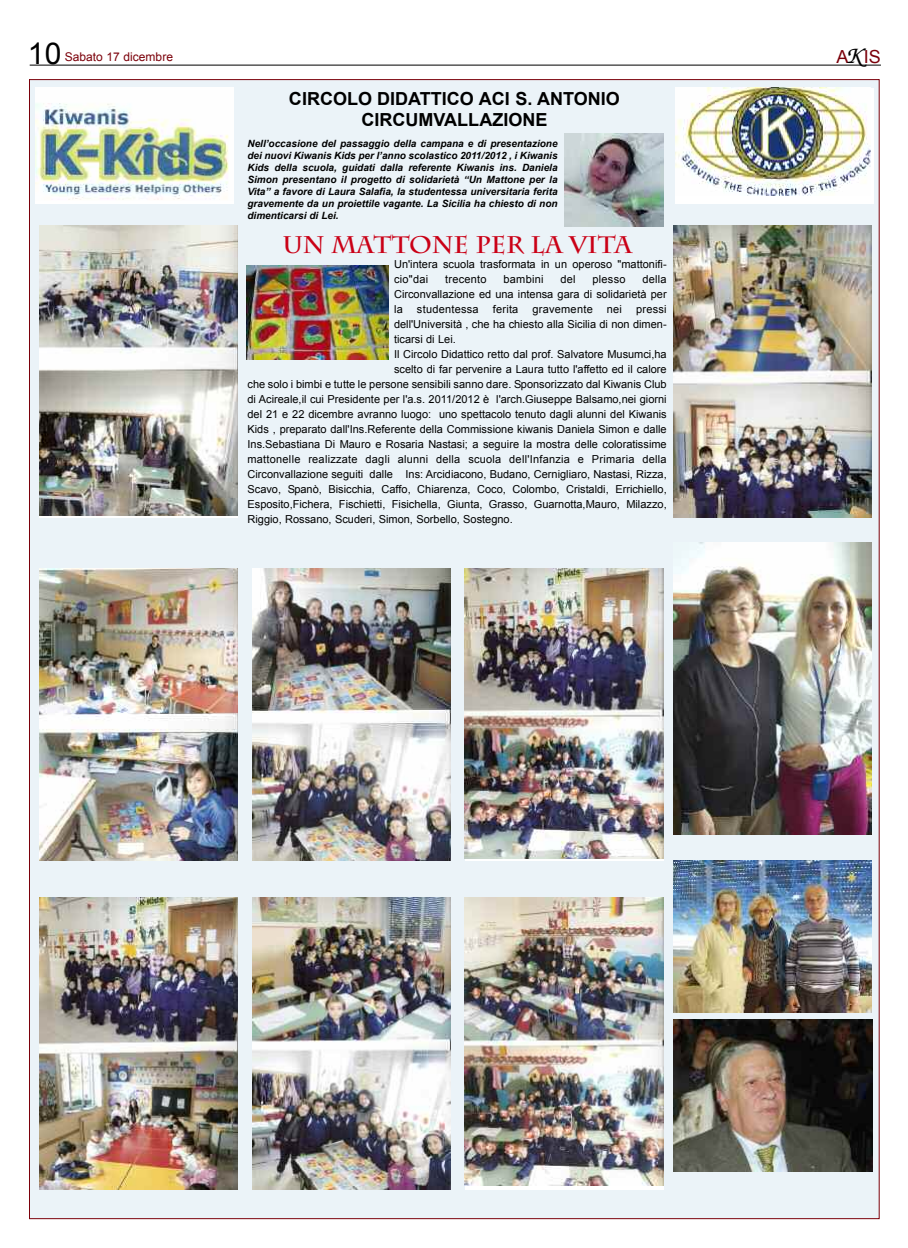
<style>
.page{position:relative;width:908px;height:1248px;background:#fff}
.page>*{position:absolute;margin:0;border:0;box-sizing:border-box;transform-origin:0 0}
.t1{font:30px "Arial";color:#000}
.t2{font:700 24px "Charlemagne Std";color:#ca0016}
.t3{font:700 18px/21.6px "Arial";color:#000;text-align:center}
.t4{font:18px "Arial";color:#7b000a}
.t5{font:12px "Arial";color:#7b000a}
.t6{font:11px/15px "Arial";color:#000}
.t7{font:11px "Arial";letter-spacing:.02em;color:#000}
.t8{font:italic 700 10px/12px "Arial";color:#000;text-align:justify}
.s1{font-family:"Zapf Chancery IT Cby BT";font-weight:500;font-style:italic;font-size:24px;color:#000}
</style>
<div class="page">
<div style="left:30px;top:80px;width:848px;height:1137px;background:#ebf3f8"></div>
<hr style="left:30px;top:65px;width:850px;height:1px;background:#000">
<div style="left:35px;top:88px;width:199px;height:116px;background:#fff"></div>
<img style="left:35px;top:103px;width:194px;height:97px">
<div style="left:675px;top:88px;width:198px;height:116px;background:#fff"></div>
<img style="left:675px;top:88px;width:195px;height:108px">
<img style="left:564px;top:134px;width:99px;height:92px">
<img style="left:246px;top:265px;width:142px;height:94px">
<img style="left:39px;top:225px;width:199px;height:290px">
<img style="left:39px;top:568px;width:199px;height:292px">
<img style="left:252px;top:568px;width:198px;height:292px">
<img style="left:465px;top:568px;width:198px;height:290px">
<img style="left:39px;top:897px;width:199px;height:292px">
<img style="left:252px;top:897px;width:198px;height:292px">
<img style="left:465px;top:897px;width:198px;height:287px">
<img style="left:673px;top:225px;width:198px;height:292px">
<img style="left:673px;top:542px;width:198px;height:292px">
<img style="left:673px;top:860px;width:198px;height:152px">
<img style="left:673px;top:1019px;width:198px;height:152px">
<h1 class="t1" style="left:28px;top:37px;width:35px">10</h1>
<p class="t5" style="left:65px;top:50px;width:110px">Sabato 17 dicembre</p>
<h3 class="t4" style="left:836px;top:47px;width:46px">A<span class="s1">K</span>IS</h3>
<h3 class="t3" style="left:289px;top:87px;width:332px">CIRCOLO DIDATTICO ACI S. ANTONIO<br>CIRCUMVALLAZIONE</h3>
<p class="t8" style="left:247px;top:137px;width:311px">Nell’occasione del passaggio della campana e di presentazione dei nuovi Kiwanis Kids per l’anno scolastico 2011/2012 , i Kiwanis Kids della scuola, guidati dalla referente Kiwanis ins. Daniela Simon presentano il progetto di solidarietà “Un Mattone per la Vita” a favore di Laura Salafia, la studentessa universitaria ferita gravemente da un proiettile vagante. La Sicilia ha chiesto di non dimenticarsi di Lei.</p>
<h2 class="t2" style="left:282px;top:230px;width:351px">UN MATTONE PER LA VITA</h2>
<p class="t6" style="left:394px;top:256px;width:274px">Un'intera scuola trasformata in un operoso "mattonifi&shy;cio"dai</p>
<p class="t6" style="left:394px;top:271px;width:274px;text-align:justify;text-indent:248px">della Circonvallazione ed una intensa gara di solidarietà per la</p>
<p class="t7" style="left:445px;top:273px;width:43px">trecento</p>
<p class="t7" style="left:503px;top:273px;width:41px">bambini</p>
<p class="t6" style="left:560px;top:271px;width:17px">del</p>
<p class="t6" style="left:592px;top:271px;width:35px">plesso</p>
<p class="t7" style="left:417px;top:303px;width:63px">studentessa</p>
<p class="t6" style="left:492px;top:301px;width:27px">ferita</p>
<p class="t7" style="left:532px;top:303px;width:62px">gravemente</p>
<p class="t6" style="left:606px;top:301px;width:17px">nei</p>
<p class="t6" style="left:636px;top:301px;width:32px">pressi</p>
<p class="t6" style="left:394px;top:316px;width:274px">dell'Università , che ha chiesto alla Sicilia di non dimen-</p>
<p class="t6" style="left:394px;top:331px;width:63px">ticarsi di Lei.</p>
<p class="t6" style="left:394px;top:346px;width:274px">Il Circolo Didattico retto dal prof. Salvatore Musumci,ha</p>
<p class="t6" style="left:394px;top:361px;width:274px">scelto di far pervenire a Laura tutto l'affetto ed il calore</p>
<p class="t6" style="left:247px;top:376px;width:420px">che solo i bimbi e tutte le persone sensibili sanno dare. Sponsorizzato dal Kiwanis Club</p>
<p class="t6" style="left:247px;top:391px;width:420px">di Acireale,il cui Presidente per l'a.s. 2011/2012 è l'arch.Giuseppe Balsamo,nei giorni</p>
<p class="t6" style="left:247px;top:406px;width:420px">del 21 e 22 dicembre avranno luogo: uno spettacolo tenuto dagli alunni del Kiwanis</p>
<p class="t6" style="left:247px;top:421px;width:420px">Kids , preparato dall'Ins.Referente della Commissione kiwanis Daniela Simon e dalle</p>
<p class="t6" style="left:247px;top:436px;width:420px">Ins.Sebastiana Di Mauro e Rosaria Nastasi; a seguire la mostra delle coloratissime</p>
<p class="t7" style="left:247px;top:453px;width:420px">mattonelle realizzate dagli alunni della scuola dell'Infanzia e Primaria della</p>
<p class="t6" style="left:247px;top:466px;width:420px">Circonvallazione seguiti dalle Ins: Arcidiacono, Budano, Cernigliaro, Nastasi, Rizza,</p>
<p class="t6" style="left:247px;top:481px;width:420px">Scavo, Spanò, Bisicchia, Caffo, Chiarenza, Coco, Colombo, Cristaldi, Errichiello,</p>
<p class="t6" style="left:247px;top:496px;width:420px">Esposito,Fichera, Fischietti, Fisichella, Giunta, Grasso, Guarnotta,Mauro, Milazzo,</p>
<p class="t6" style="left:247px;top:511px;width:267px">Riggio, Rossano, Scuderi, Simon, Sorbello, Sostegno.</p>
</div>
